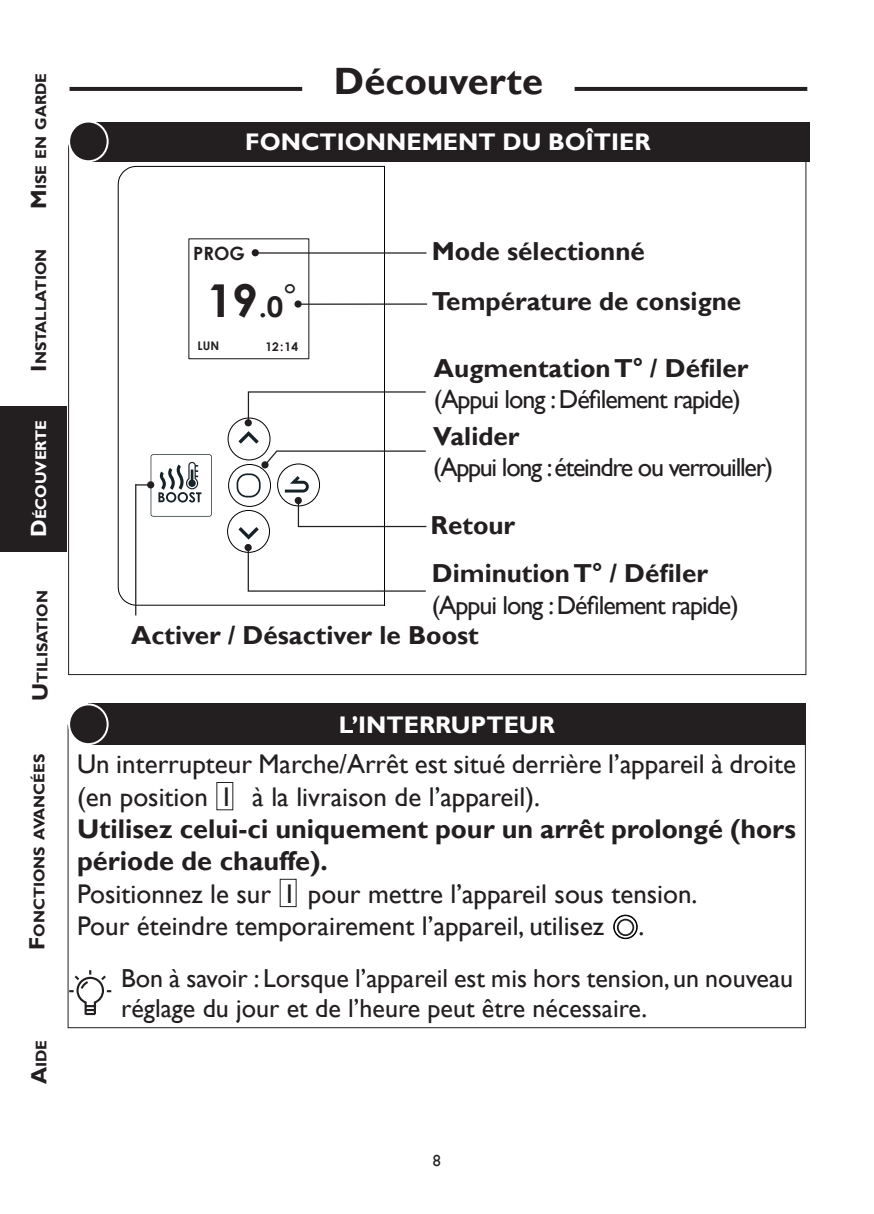
<style>
.page{position:relative;width:874px;height:1214px;background:#fff}
.page>*{position:absolute;margin:0;border:0;box-sizing:border-box;transform-origin:0 0}
.TITRE_1{font:700 38px "Gill Sans";color:#231f20}
.t1{font:700 28.6px "Century Gothic";color:#231f20}
.TEXTE{font:27px/32.4px "Gill Sans";color:#231f20}
.TEXTE-2{font:700 27px/32.4px "Gill Sans";color:#231f20}
.TEXTE_BOLD{font:700 26px "Gill Sans";color:#231f20}
.TEXTE_AVERTISSEMENTS{font:26px/30px "Gill Sans";color:#231f20}
.TEXTE-3{font:26px "Gill Sans";letter-spacing:-.04em;color:#231f20}
.TITRE_2{font:700 24px "Gill Sans";color:#fff}
.t2{font:700 18.4px "Century Gothic";color:#231f20}
.t3{font:16px "Gill Sans";color:#231f20}
.TITRE_ONGLET{font:700 15.4px "Gill Sans";color:#231f20}
.TITRE_ONGLET-2{font:700 15.4px "Gill Sans";color:#fff}
.t4{font:700 12px "Century Gothic";letter-spacing:.01em;color:#231f20}
.s1{font-size:22px}
.s2{font-size:45.4px}
</style>
<div class="page">
<svg style="left:69px;top:87px;width:233px;height:4px"></svg>
<svg style="left:574px;top:87px;width:232px;height:4px"></svg>
<div style="left:87px;top:122px;width:721px;height:40px;background:#231f20"></div>
<div style="left:88px;top:703px;width:717px;height:42px;background:#231f20"></div>
<div style="left:69px;top:704px;width:39px;height:40px;background:#231f20;border-radius:50%"></div>
<div style="left:68px;top:703px;width:41px;height:42px;border:2px solid #fff;border-radius:50%"></div>
<div style="left:69px;top:121px;width:39px;height:40px;background:#231f20;border-radius:50%"></div>
<div style="left:68px;top:120px;width:41px;height:42px;border:2px solid #fff;border-radius:50%"></div>
<svg style="left:118px;top:166px;width:267px;height:440px"></svg>
<svg style="left:238px;top:431px;width:20px;height:12px"></svg>
<svg style="left:238px;top:527px;width:20px;height:12px"></svg>
<svg style="left:236px;top:473px;width:24px;height:24px"></svg>
<svg style="left:285px;top:476px;width:24px;height:16px"></svg>
<div style="left:228px;top:418px;width:42px;height:42px;border:1px solid #000001;border-radius:50%"></div>
<div style="left:228px;top:464px;width:42px;height:42px;border:1px solid #000001;border-radius:50%"></div>
<div style="left:227px;top:510px;width:42px;height:42px;border:1px solid #000001;border-radius:50%"></div>
<div style="left:277px;top:463px;width:42px;height:43px;border:1px solid #000001;border-radius:50%"></div>
<svg style="left:246px;top:390px;width:180px;height:35px"></svg>
<svg style="left:247px;top:545px;width:179px;height:47px"></svg>
<div style="left:294px;top:300px;width:7px;height:7px;background:#231f20;border-radius:50%"></div>
<div style="left:251px;top:249px;width:8px;height:7px;background:#231f20;border-radius:50%"></div>
<div style="left:261px;top:461px;width:7px;height:7px;background:#231f20;border-radius:50%"></div>
<div style="left:244px;top:419px;width:8px;height:7px;background:#231f20;border-radius:50%"></div>
<div style="left:294px;top:497px;width:8px;height:7px;background:#231f20;border-radius:50%"></div>
<div style="left:244px;top:544px;width:8px;height:7px;background:#231f20;border-radius:50%"></div>
<svg style="left:296px;top:500px;width:131px;height:27px"></svg>
<svg style="left:136px;top:454px;width:76px;height:62px"></svg>
<hr style="left:135px;top:484px;width:1px;height:131px;background:#231f20">
<hr style="left:276px;top:450px;width:149px;height:1px;background:#231f20">
<svg style="left:264px;top:449px;width:14px;height:16px"></svg>
<hr style="left:300px;top:303px;width:127px;height:2px;background:#231f20">
<hr style="left:255px;top:252px;width:171px;height:1px;background:#231f20">
<svg style="left:68px;top:969px;width:44px;height:46px"></svg>
<div style="left:0;top:405px;width:26px;height:146px;background:#231f20"></div>
<div style="left:10px;top:406px;width:57px;height:145px;background:#231f20"></div>
<div style="left:616px;top:918px;width:18px;height:17px;border:2px solid #231f20;border-radius:50%"></div>
<div style="left:613px;top:914px;width:24px;height:24px;border:1px solid #000001;border-radius:50%"></div>
<div style="left:613px;top:915px;width:23px;height:23px;border:1px solid #000001;border-radius:50%"></div>
<div style="left:279px;top:878px;width:17px;height:29px;border:1px solid #231f20"></div>
<p class="TITRE_ONGLET" style="left:32px;top:209px;width:137px;rotate:-90deg"><span class="s1">M</span>ise en garde</p>
<p class="TITRE_ONGLET" style="left:32px;top:371px;width:124px;rotate:-90deg"><span class="s1">I</span>nstallati on</p>
<p class="TITRE_ONGLET-2" style="left:32px;top:537px;width:118px;rotate:-90deg"><span class="s1">D</span>écouverte</p>
<p class="TITRE_ONGLET" style="left:33px;top:701px;width:113px;rotate:-90deg"><span class="s1">U</span>ti lisation</p>
<p class="TITRE_ONGLET" style="left:30px;top:949px;width:198px;rotate:-90deg"><span class="s1">F</span>onctions avancées</p>
<p class="TITRE_ONGLET" style="left:32px;top:1083px;width:46px;rotate:-90deg"><span class="s1">A</span>ide</p>
<p class="TITRE_1" style="left:333px;top:59px;width:210px">Découverte</p>
<p class="TITRE_2" style="left:245px;top:128px;width:407px">FONCTIONNEMENT DU BOÎTIER</p>
<p class="t2" style="left:193px;top:239px;width:53px">PROG</p>
<p class="t1" style="left:207px;top:284px;width:90px"><span class="s2">19</span>.0°</p>
<p class="t4" style="left:197px;top:336px;width:23px">LUN</p>
<p class="t4" style="left:265px;top:337px;width:34px">12:14</p>
<p class="TEXTE_BOLD" style="left:431px;top:236px;width:214px">Mode sélectionné</p>
<p class="TEXTE_BOLD" style="left:431px;top:286px;width:311px">Température de consigne</p>
<p class="TEXTE_BOLD" style="left:434px;top:352px;width:316px">Augmentation T° / Défiler</p>
<p class="TEXTE-3" style="left:434px;top:384px;width:308px">(Appui long : Défilement rapide)</p>
<p class="TEXTE_BOLD" style="left:433px;top:420px;width:88px">Valider</p>
<p class="TEXTE-3" style="left:433px;top:452px;width:341px">(Appui long : éteindre ou verrouiller)</p>
<p class="TEXTE_BOLD" style="left:430px;top:509px;width:86px">Retour</p>
<p class="TEXTE_BOLD" style="left:431px;top:558px;width:277px">Diminution T° / Défiler</p>
<p class="TEXTE-3" style="left:431px;top:589px;width:308px">(Appui long : Défilement rapide)</p>
<p class="TEXTE_BOLD" style="left:131px;top:619px;width:349px">Activer / Désactiver le Boost</p>
<p class="TITRE_2" style="left:339px;top:710px;width:217px">L’INTERRUPTEUR</p>
<p class="TEXTE" style="left:77px;top:748px;width:720px">Un interrupteur Marche/Arrêt est situé derrière l’appareil à droite (en position I à la livraison de l’appareil).</p>
<p class="TEXTE-2" style="left:77px;top:813px;width:720px">Utilisez celui-ci uniquement pour un arrêt prolongé (hors période de chauffe).</p>
<p class="TEXTE" style="left:77px;top:877px;width:621px">Positionnez le sur I pour mettre l’appareil sous tension.</p>
<p class="TEXTE" style="left:77px;top:910px;width:528px">Pour éteindre temporairement l’appareil, utilisez</p>
<p class="TEXTE" style="left:638px;top:910px;width:7px">.</p>
<p class="TEXTE_AVERTISSEMENTS" style="left:121px;top:963px;width:673px">Bon à savoir : Lorsque l’appareil est mis hors tension, un nouveau réglage du jour et de l’heure peut être nécessaire.</p>
<p class="t3" style="left:433px;top:1150px;width:9px">8</p>
</div>
